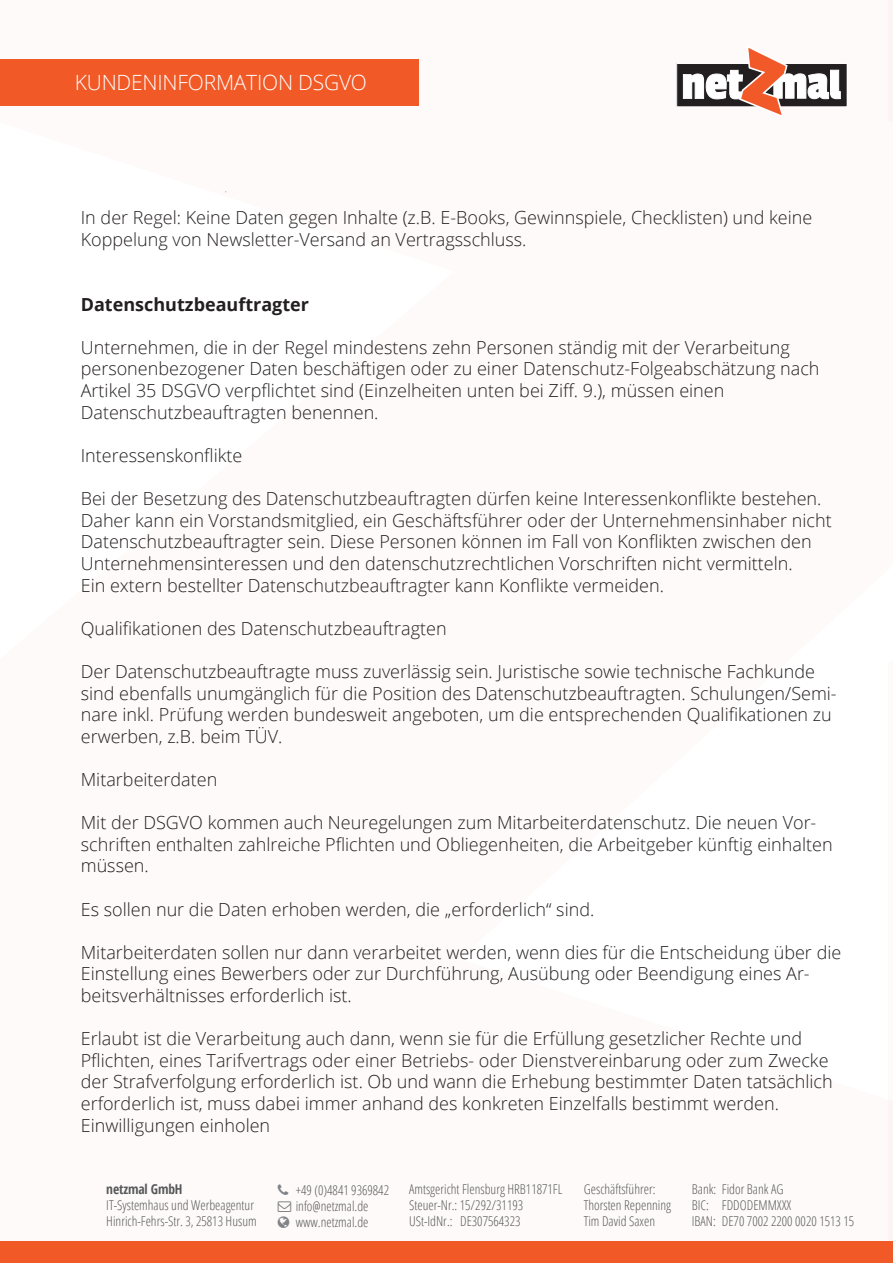
<style>
.page{position:relative;width:893px;height:1263px;background:#fff}
.page>*{position:absolute;margin:0;border:0;box-sizing:border-box;transform-origin:0 0}
.t1{font:300 21px "Open Sans";letter-spacing:-.01em;color:#fff}
.t2{font:300 18px/21.6px "Open Sans";color:#231f20}
.t3{font:700 18px "Open Sans";color:#231f20}
.t4{font:300 condensed 13.5px/16.2px "Open Sans";color:#57585a}
.t5{font:700 condensed 13.5px "Open Sans";letter-spacing:-.01em;color:#57585a}
</style>
<div class="page">
<div style="left:677px;top:64px;width:170px;height:43px;background:#231f20"></div>
<div style="left:676px;top:63px;width:172px;height:44px;border:1px solid #fff"></div>
<svg style="left:683px;top:48px;width:158px;height:67px"></svg>
<div style="left:0;top:1242px;width:893px;height:21px;background:#f15927"></div>
<svg style="left:889px;top:0;width:4px;height:1242px"></svg>
<div style="left:0;top:60px;width:418px;height:46px;background:#f15926"></div>
<p class="t1" style="left:75px;top:68px;width:294px">KUNDENINFORMATION DSGVO</p>
<p class="t2" style="left:81px;top:206px;width:733px">In der Regel: Keine Daten gegen Inhalte (z.B. E-Books, Gewinnspiele, Checklisten) und keine<br>Koppelung von Newsletter-Versand an Vertragsschluss.</p>
<p class="t3" style="left:81px;top:291px;width:230px">Datenschutzbeauftragter</p>
<p class="t2" style="left:81px;top:336px;width:740px">Unternehmen, die in der Regel mindestens zehn Personen ständig mit der Verarbeitung personenbezogener Daten beschäftigen oder zu einer Datenschutz-Folgeabschätzung nach Artikel 35 DSGVO verpflichtet sind (Einzelheiten unten bei Ziff. 9.), müssen einen Datenschutzbeauftragten benennen.</p>
<p class="t2" style="left:81px;top:444px;width:163px">Interessenskonflikte</p>
<p class="t2" style="left:81px;top:487px;width:752px">Bei der Besetzung des Datenschutzbeauftragten dürfen keine Interessenkonflikte bestehen.<br>Daher kann ein Vorstandsmitglied, ein Geschäftsführer oder der Unternehmensinhaber nicht Datenschutzbeauftragter sein. Diese Personen können im Fall von Konflikten zwischen den Unternehmensinteressen und den datenschutzrechtlichen Vorschriften nicht vermitteln.<br>Ein extern bestellter Datenschutzbeauftragter kann Konflikte vermeiden.</p>
<p class="t2" style="left:81px;top:617px;width:367px">Qualifikationen des Datenschutzbeauftragten</p>
<p class="t2" style="left:81px;top:660px;width:757px">Der Datenschutzbeauftragte muss zuverlässig sein. Juristische sowie technische Fachkunde sind ebenfalls unumgänglich für die Position des Datenschutzbeauftragten. Schulungen/Semi&shy;nare inkl. Prüfung werden bundesweit angeboten, um die entsprechenden Qualifikationen zu erwerben, z.B. beim TÜV.</p>
<p class="t2" style="left:81px;top:768px;width:138px">Mitarbeiterdaten</p>
<p class="t2" style="left:81px;top:811px;width:753px">Mit der DSGVO kommen auch Neuregelungen zum Mitarbeiterdatenschutz. Die neuen Vor&shy;schriften enthalten zahlreiche Pflichten und Obliegenheiten, die Arbeitgeber künftig einhalten müssen.</p>
<p class="t2" style="left:81px;top:898px;width:515px">Es sollen nur die Daten erhoben werden, die „erforderlich“ sind.</p>
<p class="t2" style="left:81px;top:941px;width:762px">Mitarbeiterdaten sollen nur dann verarbeitet werden, wenn dies für die Entscheidung über die<br>Einstellung eines Bewerbers oder zur Durchführung, Ausübung oder Beendigung eines Ar&shy;beitsverhältnisses erforderlich ist.</p>
<p class="t2" style="left:81px;top:1027px;width:753px">Erlaubt ist die Verarbeitung auch dann, wenn sie für die Erfüllung gesetzlicher Rechte und Pflichten, eines Tarifvertrags oder einer Betriebs- oder Dienstvereinbarung oder zum Zwecke der Strafverfolgung erforderlich ist. Ob und wann die Erhebung bestimmter Daten tatsächlich erforderlich ist, muss dabei immer anhand des konkreten Einzelfalls bestimmt werden.<br>Einwilligungen einholen</p>
<p class="t5" style="left:106px;top:1179px;width:78px">netzmal GmbH</p>
<p class="t4" style="left:106px;top:1196px;width:152px">IT-Systemhaus und Werbeagentur<br>Hinrich-Fehrs-Str. 3, 25813 Husum</p>
<p class="t4" style="left:296px;top:1181px;width:95px">+49 (0)4841 9369842 info@netzmal.de www.netzmal.de</p>
<p class="t4" style="left:584px;top:1180px;width:89px">Geschäftsführer:<br>Thorsten Repenning<br>Tim David Saxen</p>
<p class="t4" style="left:409px;top:1180px;width:155px">Amtsgericht Flensburg HRB11871FL<br>Steuer-Nr.: 15/292/31193<br>USt-IdNr.: DE307564323</p>
<p class="t4" style="left:692px;top:1180px;width:164px">Bank: Fidor Bank AG<br>BIC: FDDODEMMXXX<br>IBAN: DE70 7002 2200 0020 1513 15</p>
</div>
